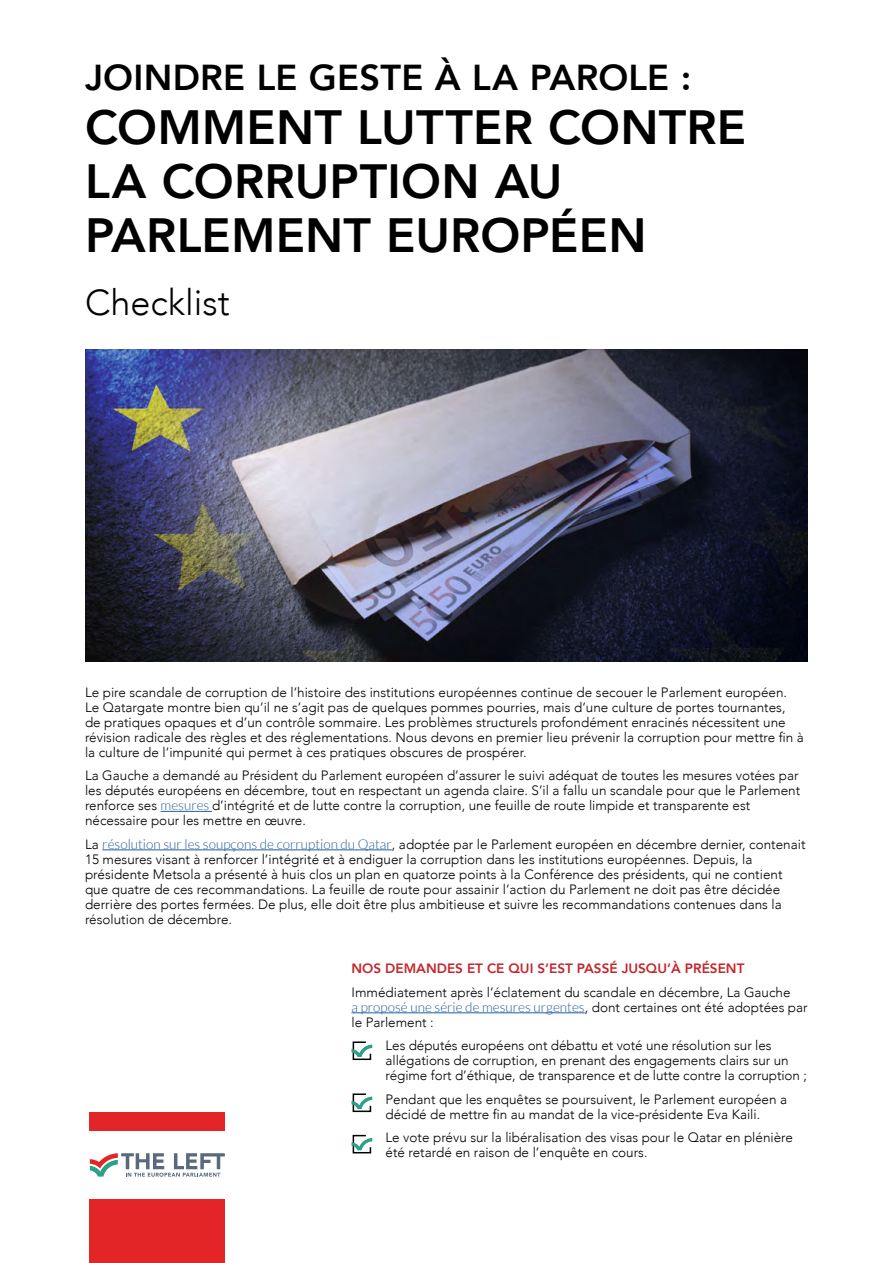
<style>
.page{position:relative;width:893px;height:1263px;background:#fff}
.page>*{position:absolute;margin:0;border:0;box-sizing:border-box;transform-origin:0 0}
.t1{font:800 48px/54px "Avenir";letter-spacing:.005em;color:#000}
.t2{font:800 36px "Avenir";letter-spacing:.005em;color:#000}
.t3{font:300 36px "Avenir";color:#000}
.t4{font:300 13.5px/15px "Avenir";color:#000}
.t5{font:300 13.5px "Lato";color:#215e9e}
.t6{font:800 13.5px "Avenir";color:#c4262c}
.s1{font-family:"Lato";color:#215e9e}
.s2{font-family:"Avenir";color:#000}
</style>
<div class="page">
<svg style="left:351px;top:1041px;width:21px;height:20px"></svg>
<svg style="left:351px;top:1093px;width:21px;height:20px"></svg>
<svg style="left:351px;top:1134px;width:21px;height:20px"></svg>
<img style="left:85px;top:349px;width:723px;height:312px">
<div style="left:90px;top:1199px;width:135px;height:64px;background:#e42527"></div>
<div style="left:90px;top:1112px;width:135px;height:19px;background:#e42527"></div>
<svg style="left:90px;top:1153px;width:135px;height:24px"></svg>
<hr style="left:161px;top:811px;width:51px;height:1px;background:#215e9e">
<hr style="left:102px;top:850px;width:290px;height:1px;background:#215e9e">
<hr style="left:351px;top:1012px;width:234px;height:1px;background:#215e9e">
<h2 class="t2" style="left:85px;top:49px;width:608px">JOINDRE LE GESTE À LA PAROLE :</h2>
<h1 class="t1" style="left:85px;top:100px;width:663px">COMMENT LUTTER CONTRE<br>LA CORRUPTION AU<br>PARLEMENT EUROPÉEN</h1>
<h2 class="t3" style="left:85px;top:281px;width:146px">Checklist</h2>
<p class="t4" style="left:85px;top:685px;width:720px">Le pire scandale de corruption de l’histoire des institutions européennes continue de secouer le Parlement européen.<br>Le Qatargate montre bien qu’il ne s’agit pas de quelques pommes pourries, mais d’une culture de portes tournantes, de pratiques opaques et d’un contrôle sommaire. Les problèmes structurels profondément enracinés nécessitent une révision radicale des règles et des réglementations. Nous devons en premier lieu prévenir la corruption pour mettre fin à la culture de l’impunité qui permet à ces pratiques obscures de prospérer.</p>
<p class="t4" style="left:85px;top:768px;width:717px">La Gauche a demandé au Président du Parlement européen d’assurer le suivi adéquat de toutes les mesures votées par les députés européens en décembre, tout en respectant un agenda claire. S’il a fallu un scandale pour que le Parlement renforce ses <span class="s1">mesures</span> d’intégrité et de lutte contre la corruption, une feuille de route limpide et transparente est nécessaire pour les mettre en œuvre.</p>
<p class="t4" style="left:85px;top:837px;width:722px">La <span class="s1">résolution sur les soupçons de corruption du Qatar</span>, adoptée par le Parlement européen en décembre dernier, contenait 15 mesures visant à renforcer l’intégrité et à endiguer la corruption dans les institutions européennes. Depuis, la présidente Metsola a présenté à huis clos un plan en quatorze points à la Conférence des présidents, qui ne contient que quatre de ces recommandations. La feuille de route pour assainir l’action du Parlement ne doit pas être décidée derrière des portes fermées. De plus, elle doit être plus ambitieuse et suivre les recommandations contenues dans la résolution de décembre.</p>
<p class="t6" style="left:351px;top:958px;width:394px">NOS DEMANDES ET CE QUI S’EST PASSÉ JUSQU’À PRÉSENT</p>
<p class="t4" style="left:351px;top:984px;width:440px">Immédiatement après l’éclatement du scandale en décembre, La Gauche</p>
<p class="t5" style="left:351px;top:999px;width:458px">a proposé une série de mesures urgentes<span class="s2">, dont certaines ont été adoptées par</span></p>
<p class="t4" style="left:386px;top:1010px;width:388px;line-height:23.5px;text-indent:-34px">le Parlement :<br>Les députés européens ont débattu et voté une résolution sur les</p>
<p class="t4" style="left:386px;top:1053px;width:423px">allégations de corruption, en prenant des engagements clairs sur un régime fort d’éthique, de transparence et de lutte contre la corruption ;</p>
<p class="t4" style="left:386px;top:1091px;width:403px">Pendant que les enquêtes se poursuivent, le Parlement européen a décidé de mettre fin au mandat de la vice-présidente Eva Kaili.</p>
<p class="t4" style="left:386px;top:1130px;width:409px">Le vote prévu sur la libéralisation des visas pour le Qatar en plénière été retardé en raison de l’enquête en cours.</p>
</div>
